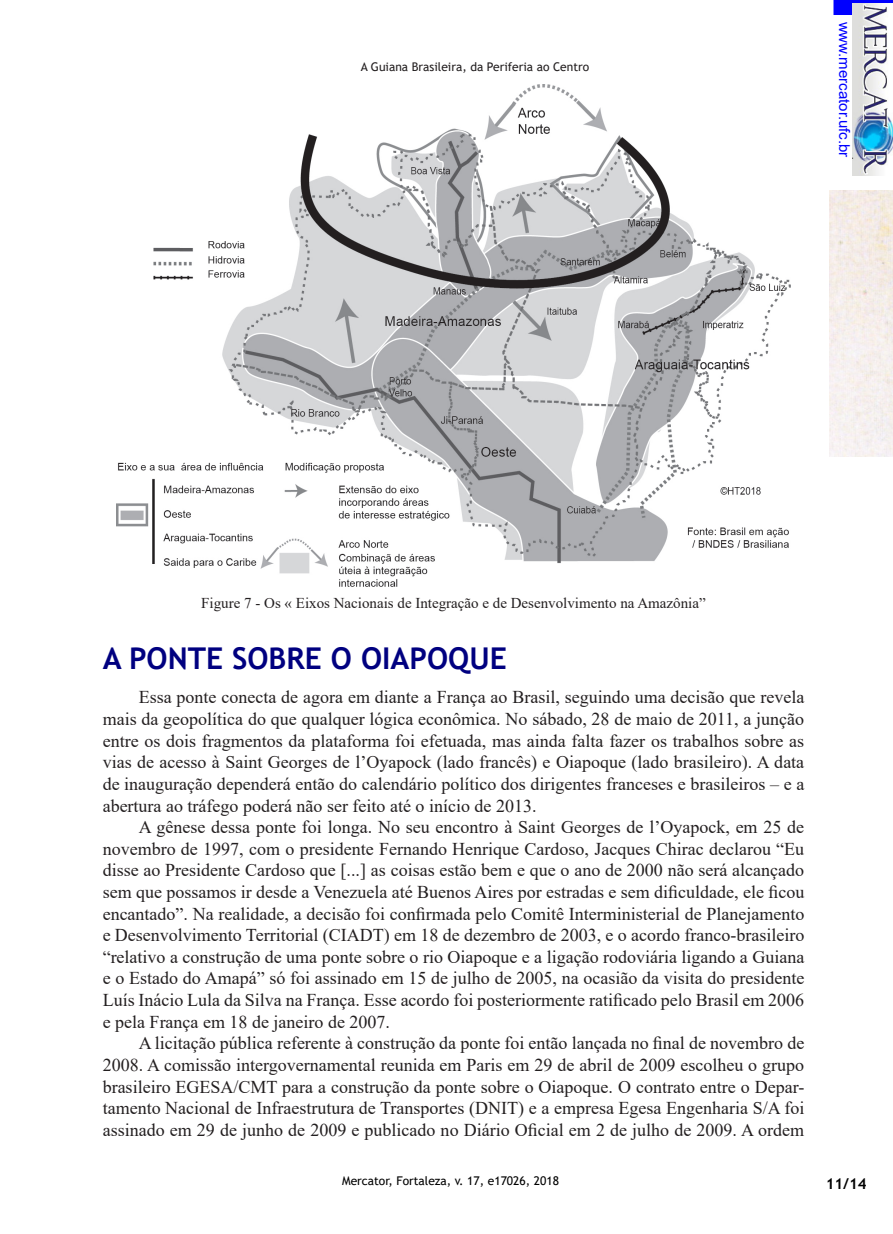
<style>
.page{position:relative;width:893px;height:1234px;background:#fff}
.page>*{position:absolute;margin:0;border:0;box-sizing:border-box;transform-origin:0 0}
.SUBTÍTULO_1{font:700 30px "Trebuchet MS";color:#000080}
.t1{font:18px/21.6px "Times New Roman";color:#231f20;text-align:justify}
.LEGENDA{font:15px "Times New Roman";color:#231f20}
.t2{font:15px "Arial";color:#00f}
.t3{font:700 15px "Trebuchet MS";color:#000}
.t4{font:12px "Trebuchet MS";color:#231f20}
.t5{font:12px "Trebuchet MS";color:#000}
</style>
<div class="page">
<img style="left:829px;top:190px;width:64px;height:266px">
<div style="left:833px;top:0;width:60px;height:15px;background:#00f"></div>
<img style="left:853px;top:3px;width:40px;height:173px">
<img style="left:116px;top:85px;width:675px;height:502px">
<p class="t4" style="left:361px;top:59px;width:230px">A Guiana Brasileira, da Periferia ao Centro</p>
<p class="t2" style="left:855px;top:21px;width:138px;rotate:90deg">www.mercator.ufc.br</p>
<p class="LEGENDA" style="left:201px;top:592px;width:506px">Figure 7 - Os « Eixos Nacionais de Integração e de Desenvolvimento na Amazônia”</p>
<p class="SUBTÍTULO_1" style="left:103px;top:639px;width:406px">A PONTE SOBRE O OIAPOQUE</p>
<p class="t1" style="left:103px;top:686px;width:703px;text-indent:36px">Essa ponte conecta de agora em diante a França ao Brasil, seguindo uma decisão que revela mais da geopolítica do que qualquer lógica econômica. No sábado, 28 de maio de 2011, a junção entre os dois fragmentos da plataforma foi efetuada, mas ainda falta fazer os trabalhos sobre as vias de acesso à Saint Georges de l’Oyapock (lado francês) e Oiapoque (lado brasileiro). A data de inauguração dependerá então do calendário político dos dirigentes franceses e brasileiros – e a abertura ao tráfego poderá não ser feito até o início de 2013.</p>
<p class="t1" style="left:103px;top:815px;width:703px;text-indent:36px">A gênese dessa ponte foi longa. No seu encontro à Saint Georges de l’Oyapock, em 25 de novembro de 1997, com o presidente Fernando Henrique Cardoso, Jacques Chirac declarou “Eu disse ao Presidente Cardoso que [...] as coisas estão bem e que o ano de 2000 não será alcançado sem que possamos ir desde a Venezuela até Buenos Aires por estradas e sem dificuldade, ele ficou encantado”. Na realidade, a decisão foi confirmada pelo Comitê Interministerial de Planejamento e Desenvolvimento Territorial (CIADT) em 18 de dezembro de 2003, e o acordo franco-brasileiro “relativo a construção de uma ponte sobre o rio Oiapoque e a ligação rodoviária ligando a Guiana e o Estado do Amapá” só foi assinado em 15 de julho de 2005, na ocasião da visita do presidente Luís Inácio Lula da Silva na França. Esse acordo foi posteriormente ratificado pelo Brasil em 2006 e pela França em 18 de janeiro de 2007.</p>
<p class="t1" style="left:103px;top:1031px;width:703px;text-indent:36px">A licitação pública referente à construção da ponte foi então lançada no final de novembro de 2008. A comissão intergovernamental reunida em Paris em 29 de abril de 2009 escolheu o grupo brasileiro EGESA/CMT para a construção da ponte sobre o Oiapoque. O contrato entre o Depar&shy;tamento Nacional de Infraestrutura de Transportes (DNIT) e a empresa Egesa Engenharia S/A foi assinado em 29 de junho de 2009 e publicado no Diário Oficial em 2 de julho de 2009. A ordem</p>
<p class="t5" style="left:342px;top:1172px;width:218px">Mercator, Fortaleza, v. 17, e17026, 2018</p>
<p class="t3" style="left:826px;top:1173px;width:43px">11/14</p>
</div>
